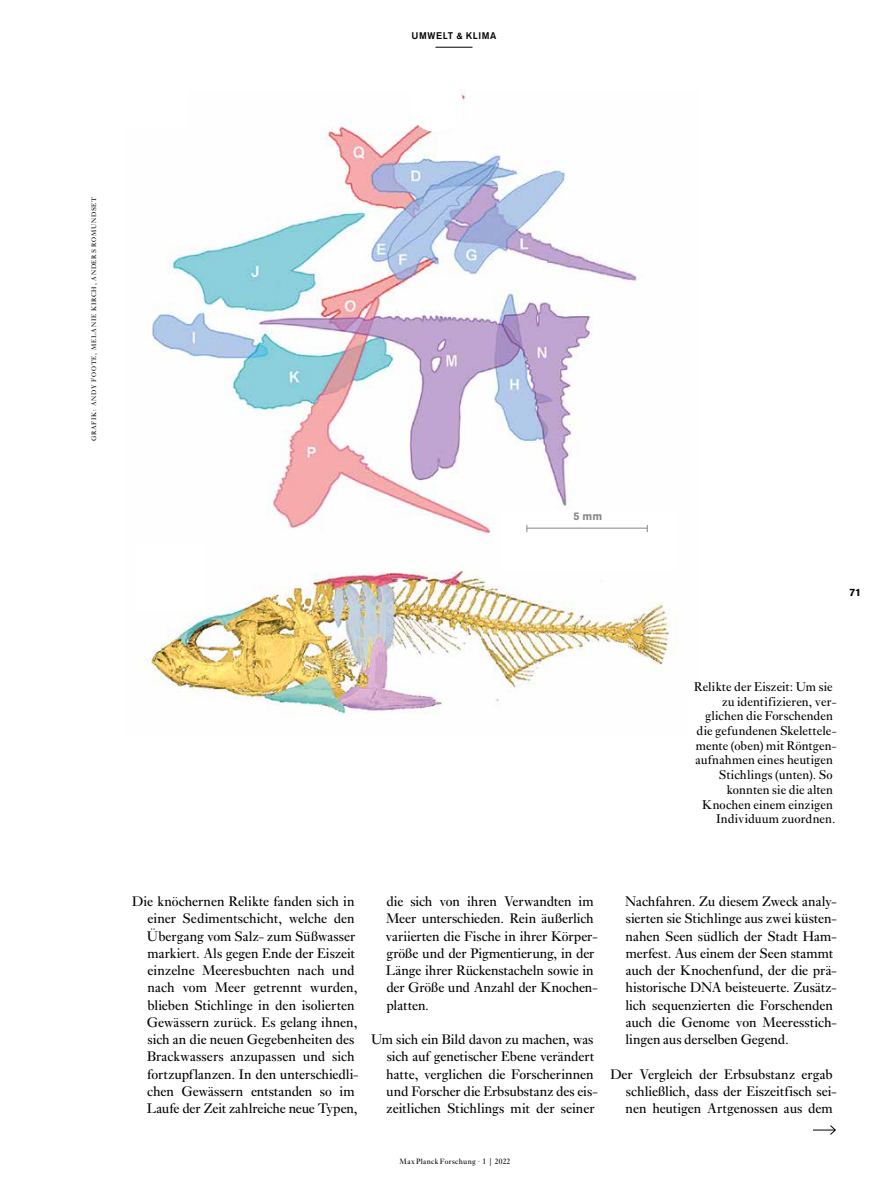
<style>
.page{position:relative;width:893px;height:1191px;background:#fff}
.page>*{position:absolute;margin:0;border:0;box-sizing:border-box;transform-origin:0 0}
.t1{font:14.4px/17.2px "Ehrhardt MT Pro";letter-spacing:-.005em;color:#000}
.t2{font:13.2px/14.7px "Ehrhardt MT Pro";letter-spacing:.01em;color:#000;text-align:right}
.t3{font:700 10.95px "Akzidenz Grotesk Pro";color:#878787}
.t4{font:700 10.5px "Akzidenz Grotesk Pro";color:#000}
.t5{font:500 9.6px "Akzidenz Grotesk Pro";letter-spacing:.06em;color:#000}
.t6{font:7.95px "Ehrhardt MT Pro";letter-spacing:.035em;color:#000}
.t7{font:6.75px "Ehrhardt MT Pro";letter-spacing:.12em;color:#000}
</style>
<div class="page">
<img style="left:142px;top:90px;width:536px;height:624px">
<div style="left:409px;top:78px;width:54px;height:54px;background:#fff;border-radius:50%"></div>
<div style="left:502px;top:511px;width:174px;height:59px;background:#fff"></div>
<hr style="left:527px;top:528px;width:120px;height:1px;background:#878787">
<div style="left:125px;top:68px;width:61px;height:61px;background:#fff"></div>
<div style="left:137px;top:544px;width:66px;height:67px;background:#fff"></div>
<svg style="left:813px;top:1125px;width:23px;height:10px"></svg>
<hr style="left:435px;top:47px;width:37px;height:1px;background:#000">
<p class="t5" style="left:411px;top:30px;width:87px">UMWELT &amp; KLIMA</p>
<p class="t7" style="left:90px;top:441px;width:246px;rotate:-90deg">Grafik: Andy Foote , Melanie Kirch, Anders Romundset</p>
<p class="t3" style="left:573px;top:509px;width:30px">5 mm</p>
<p class="t4" style="left:849px;top:585px;width:13px">71</p>
<p class="t2" style="left:694px;top:679px;width:144px">Relikte der Eiszeit: Um sie zu identifizieren, ver&shy;glichen die Forschenden die gefundenen Skelettele&shy;mente (oben) mit Röntgen&shy;aufnahmen eines heutigen<br>Stichlings (unten). So konnten sie die alten<br>Knochen einem einzigen<br>Individuum zuordnen.</p>
<p class="t1" style="left:147px;top:893px;width:213px;text-indent:-15px">Die knöchernen Relikte fanden sich in einer Sedimentschicht, welche den Übergang vom Salz- zum Süßwasser markiert. Als gegen Ende der Eiszeit einzelne Meeresbuchten nach und nach vom Meer getrennt wurden, blieben Stichlinge in den isolierten Gewässern zurück. Es gelang ihnen, sich an die neuen Gegebenheiten des Brackwassers anzupassen und sich fortzupflanzen. In den unterschiedli&shy;chen Gewässern entstanden so im Laufe der Zeit zahlreiche neue Typen,</p>
<p class="t1" style="left:386px;top:893px;width:214px">die sich von ihren Verwandten im<br>Meer unterschieden. Rein äußerlich variierten die Fische in ihrer Körper&shy;größe und der Pigmentierung, in der<br>Länge ihrer Rückenstacheln sowie in der Größe und Anzahl der Knochen&shy;platten.</p>
<p class="t1" style="left:386px;top:1031px;width:213px;text-indent:-15px">Um sich ein Bild davon zu machen, was sich auf genetischer Ebene verändert hatte, verglichen die Forscherinnen und Forscher die Erbsubstanz des eis&shy;zeitlichen Stichlings mit der seiner</p>
<p class="t1" style="left:625px;top:893px;width:213px">Nachfahren. Zu diesem Zweck analy&shy;sierten sie Stichlinge aus zwei küsten&shy;nahen Seen südlich der Stadt Ham&shy;merfest. Aus einem der Seen stammt auch der Knochenfund, der die prä&shy;historische DNA beisteuerte. Zusätz&shy;lich sequenzierten die Forschenden auch die Genome von Meeresstich&shy;lingen aus derselben Gegend.</p>
<p class="t1" style="left:626px;top:1065px;width:213px;text-indent:-15px">Der Vergleich der Erbsubstanz ergab schließlich, dass der Eiszeitfisch sei&shy;nen heutigen Artgenossen aus dem</p>
<p class="t6" style="left:400px;top:1156px;width:112px">Max Planck Forschung · 1 | 2022</p>
</div>
